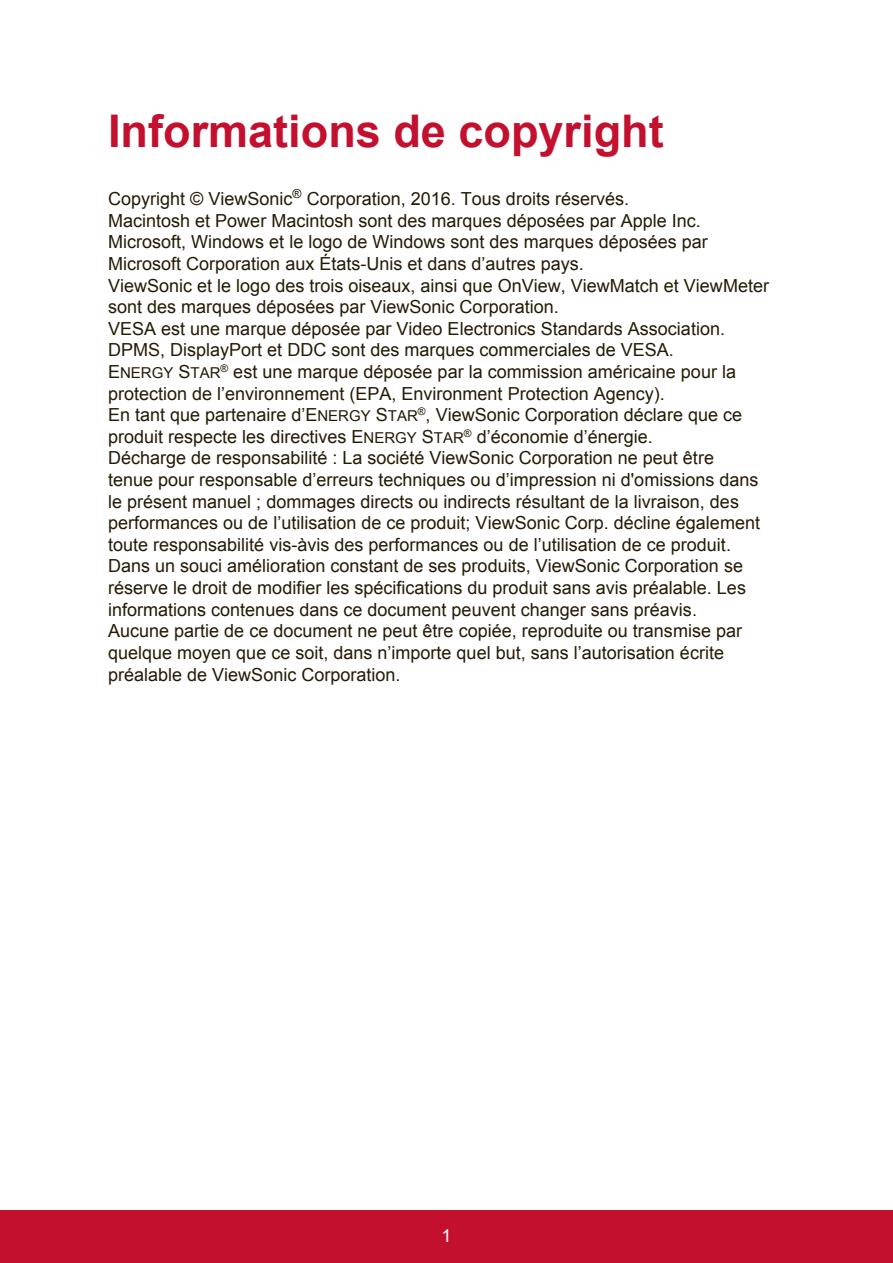
<style>
.page{position:relative;width:893px;height:1263px;background:#fff}
.page>*{position:absolute;margin:0;border:0;box-sizing:border-box;transform-origin:0 0}
.t1{font:700 45px "Arial";color:#c3102f}
.t2{font:18px/21.6px "Arial";color:#251a05}
.t3{font:18px "Arial";color:#fff}
.s1{font-size:15px}
</style>
<div class="page">
<div style="left:0;top:1210px;width:892px;height:53px;background:#c3102f"></div>
<h1 class="t1" style="left:108px;top:101px;width:557px">Informations de copyright</h1>
<p class="t2" style="left:108px;top:188px;width:662px">Copyright © ViewSonic<sup>®</sup> Corporation, 2016. Tous droits réservés.<br>Macintosh et Power Macintosh sont des marques déposées par Apple Inc.<br>Microsoft, Windows et le logo de Windows sont des marques déposées par Microsoft Corporation aux États-Unis et dans d’autres pays.<br>ViewSonic et le logo des trois oiseaux, ainsi que OnView, ViewMatch et ViewMeter sont des marques déposées par ViewSonic Corporation.<br>VESA est une marque déposée par Video Electronics Standards Association.<br>DPMS, DisplayPort et DDC sont des marques commerciales de VESA.<br>E<span class="s1">NERGY</span> S<span class="s1">TAR</span><sup>®</sup> est une marque déposée par la commission américaine pour la protection de l’environnement (EPA, Environment Protection Agency).<br>En tant que partenaire d’E<span class="s1">NERGY</span> S<span class="s1">TAR</span><sup>®</sup>, ViewSonic Corporation déclare que ce produit respecte les directives E<span class="s1">NERGY</span> S<span class="s1">TAR</span><sup>®</sup> d’économie d’énergie.<br>Décharge de responsabilité : La société ViewSonic Corporation ne peut être<br>tenue pour responsable d’erreurs techniques ou d’impression ni d'omissions dans le présent manuel ; dommages directs ou indirects résultant de la livraison, des performances ou de l’utilisation de ce produit; ViewSonic Corp. décline également toute responsabilité vis-àvis des performances ou de l’utilisation de ce produit.<br>Dans un souci amélioration constant de ses produits, ViewSonic Corporation se réserve le droit de modifier les spécifications du produit sans avis préalable. Les informations contenues dans ce document peuvent changer sans préavis.<br>Aucune partie de ce document ne peut être copiée, reproduite ou transmise par quelque moyen que ce soit, dans n’importe quel but, sans l’autorisation écrite préalable de ViewSonic Corporation.</p>
<p class="t3" style="left:441px;top:1223px;width:12px">1</p>
</div>
